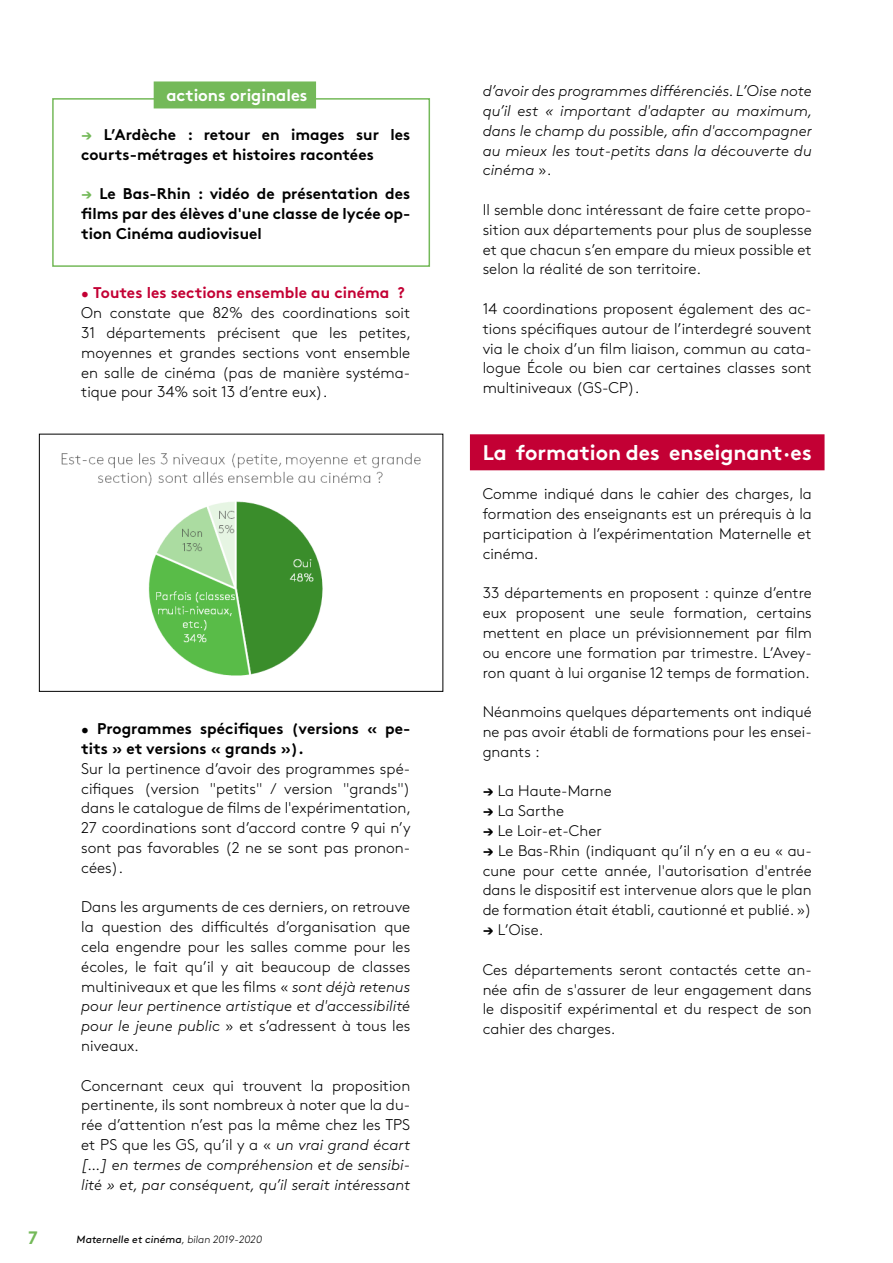
<style>
.page{position:relative;width:893px;height:1263px;background:#fff}
.page>*{position:absolute;margin:0;border:0;box-sizing:border-box;transform-origin:0 0}
.t1{font:700 21.15px "Brown Std";color:#fff}
.t2{font:700 18px "Brown Std";color:#74b959}
.t3{font:700 16.5px "Brown Std";color:#fff}
.t4{font:300 15.45px/19.8px "Brown Std";color:#000;text-align:justify}
.t5{font:700 15.45px/19.8px "Brown Std";color:#000}
.t6{font:italic 300 15.45px/19.8px "Brown Std";color:#000;text-align:justify}
.t7{font:300 15.3px/19.8px "Brown Std";color:#000;text-align:justify}
.t8{font:10.5px "Brown Std";color:#000}
.s1{color:#74b959}
.s2{font-style:italic;color:#c30034}
.s3{font-weight:700;color:#c30034}
.s4{font-weight:300;font-style:italic}
.s5{font-style:italic}
.s6{font-weight:300}
.s7{font-style:normal}
.s8{font-weight:700}
</style>
<div class="page">
<div style="left:52px;top:98px;width:378px;height:169px;border:2px solid #74b959"></div>
<div style="left:470px;top:434px;width:354px;height:36px;background:#c30034"></div>
<div style="left:154px;top:81px;width:162px;height:27px;background:#74b959"></div>
<img style="left:61px;top:453px;width:360px;height:223px">
<div style="left:39px;top:434px;width:404px;height:258px;border:1px solid #000"></div>
<p class="t3" style="left:166px;top:85px;width:143px">actions originales</p>
<p class="t5" style="left:81px;top:125px;width:331px"><span class="s1">→</span> L’Ardèche : retour en images sur les courts-métrages et histoires racontées</p>
<p class="t5" style="left:81px;top:184px;width:331px;text-align:justify"><span class="s1">→</span> Le Bas-Rhin : vidéo de présentation des films par des élèves d'une classe de lycée op&shy;tion Cinéma audiovisuel</p>
<p class="t4" style="left:81px;top:283px;width:331px;text-align:left"><span class="s2">•</span> <span class="s3">Toutes les sections ensemble au cinéma ?<br></span>On constate que 82% des coordinations soit 31 départements précisent que les petites, moyennes et grandes sections vont ensemble en salle de cinéma (pas de manière systéma&shy;tique pour 34% soit 13 d’entre eux).</p>
<p class="t5" style="left:81px;top:719px;width:331px"><span class="s4">•</span> Programmes spécifiques (versions « pe&shy;tits » et versions « grands »).</p>
<p class="t4" style="left:81px;top:759px;width:331px">Sur la pertinence d’avoir des programmes spé&shy;cifiques (version "petits" / version "grands") dans le catalogue de films de l'expérimentation, 27 coordinations sont d’accord contre 9 qui n’y sont pas favorables (2 ne se sont pas pronon&shy;cées).</p>
<p class="t4" style="left:81px;top:897px;width:331px">Dans les arguments de ces derniers, on retrouve la question des difficultés d’organisation que cela engendre pour les salles comme pour les écoles, le fait qu’il y ait beaucoup de classes multiniveaux et que les films « <span class="s5">sont déjà retenus pour leur pertinence artistique et d'accessibilité pour le jeune public</span> » et s’adressent à tous les niveaux.</p>
<p class="t4" style="left:81px;top:1075px;width:331px">Concernant ceux qui trouvent la proposition pertinente, ils sont nombreux à noter que la du&shy;rée d’attention n’est pas la même chez les TPS et PS que les GS, qu’il y a « <span class="s5">un vrai grand écart […] en termes de compréhension et de sensibi&shy;lité » et, par conséquent, qu’il serait intéressant</span></p>
<p class="t2" style="left:28px;top:1227px;width:11px">7</p>
<p class="t8" style="left:76px;top:1233px;width:189px">Maternelle et cinéma<span class="s6">, bilan 2019-2020</span></p>
<p class="t6" style="left:483px;top:81px;width:331px">d’avoir des programmes différenciés. L’Oise note qu’il est « important d'adapter au maximum, dans le champ du possible, afin d'accompagner au mieux les tout-petits dans la découverte du cinéma <span class="s7">».</span></p>
<p class="t4" style="left:483px;top:200px;width:331px">Il semble donc intéressant de faire cette propo&shy;sition aux départements pour plus de souplesse et que chacun s’en empare du mieux possible et selon la réalité de son territoire.</p>
<p class="t4" style="left:483px;top:299px;width:331px">14 coordinations proposent également des ac&shy;tions spécifiques autour de l’interdegré souvent via le choix d’un film liaison, commun au cata&shy;logue École ou bien car certaines classes sont multiniveaux (GS-CP).</p>
<h1 class="t1" style="left:483px;top:439px;width:331px">La formation des enseignant·es</h1>
<p class="t7" style="left:483px;top:484px;width:331px">Comme indiqué dans le cahier des charges, la formation des enseignants est un prérequis à la participation à l’expérimentation Maternelle et cinéma.</p>
<p class="t7" style="left:483px;top:583px;width:331px">33 départements en proposent : quinze d’entre eux proposent une seule formation, certains mettent en place un prévisionnement par film ou encore une formation par trimestre. L’Avey&shy;ron quant à lui organise 12 temps de formation.</p>
<p class="t7" style="left:483px;top:702px;width:331px">Néanmoins quelques départements ont indiqué ne pas avoir établi de formations pour les ensei&shy;gnants :</p>
<p class="t7" style="left:483px;top:781px;width:130px"><span class="s8">→</span> La Haute-Marne</p>
<p class="t7" style="left:483px;top:801px;width:83px"><span class="s8">→</span> La Sarthe</p>
<p class="t7" style="left:483px;top:821px;width:121px"><span class="s8">→</span> Le Loir-et-Cher</p>
<p class="t7" style="left:483px;top:841px;width:331px"><span class="s8">→</span> Le Bas-Rhin (indiquant qu’il n’y en a eu « au&shy;cune pour cette année, l'autorisation d'entrée dans le dispositif est intervenue alors que le plan de formation était établi, cautionné et publié. »)</p>
<p class="t7" style="left:483px;top:920px;width:62px"><span class="s8">→</span> L’Oise.</p>
<p class="t7" style="left:483px;top:960px;width:331px">Ces départements seront contactés cette an&shy;née afin de s'assurer de leur engagement dans le dispositif expérimental et du respect de son cahier des charges.</p>
</div>
